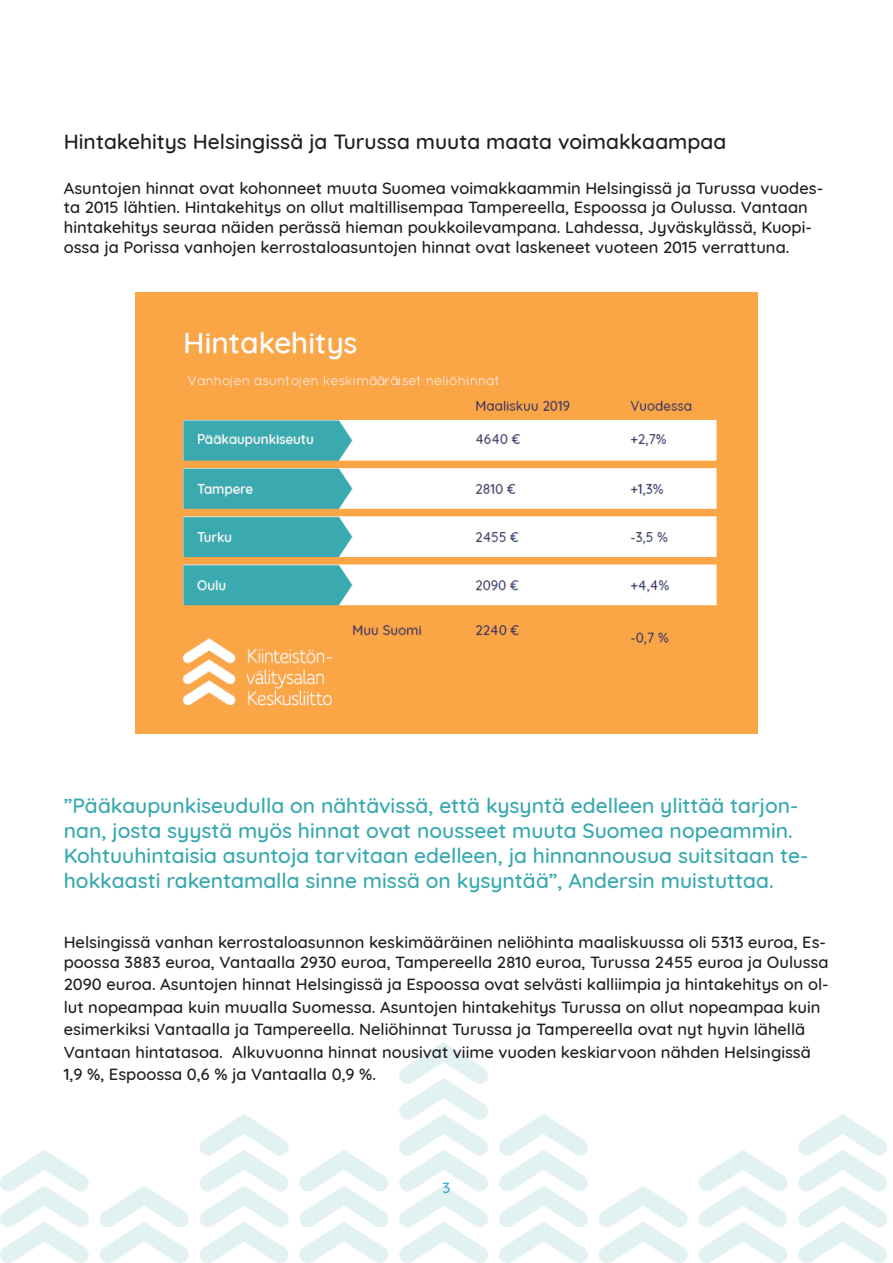
<style>
.page{position:relative;width:893px;height:1263px;background:#fff}
.page>*{position:absolute;margin:0;border:0;box-sizing:border-box;transform-origin:0 0}
.Sisällys_1{font:500 21px/25.2px "Quicksand";color:#37a9af}
.Sisällys_1-2{font:500 21px "Quicksand";color:#231f20}
.Sisällys_1-3{font:500 16.5px/19.8px "Quicksand";color:#231f20}
.t1{font:500 15px "Quicksand";color:#37afc8}
</style>
<div class="page">
<img style="left:0;top:1042px;width:887px;height:221px">
<img style="left:135px;top:292px;width:623px;height:441px">
<p class="Sisällys_1-2" style="left:64px;top:124px;width:664px">Hintakehitys Helsingissä ja Turussa muuta maata voimakkaampaa</p>
<p class="Sisällys_1-3" style="left:64px;top:176px;width:761px">Asuntojen hinnat ovat kohonneet muuta Suomea voimakkaammin Helsingissä ja Turussa vuodes&shy;ta 2015 lähtien. Hintakehitys on ollut maltillisempaa Tampereella, Espoossa ja Oulussa. Vantaan hintakehitys seuraa näiden perässä hieman poukkoilevampana. Lahdessa, Jyväskylässä, Kuopi&shy;ossa ja Porissa vanhojen kerrostaloasuntojen hinnat ovat laskeneet vuoteen 2015 verrattuna.</p>
<p class="Sisällys_1" style="left:64px;top:791px;width:746px">”Pääkaupunkiseudulla on nähtävissä, että kysyntä edelleen ylittää tarjon&shy;nan, josta syystä myös hinnat ovat nousseet muuta Suomea nopeammin.<br>Kohtuuhintaisia asuntoja tarvitaan edelleen, ja hinnannousua suitsitaan te&shy;hokkaasti rakentamalla sinne missä on kysyntää”, Andersin muistuttaa.</p>
<p class="Sisällys_1-3" style="left:64px;top:930px;width:766px">Helsingissä vanhan kerrostaloasunnon keskimääräinen neliöhinta maaliskuussa oli 5313 euroa, Es&shy;poossa 3883 euroa, Vantaalla 2930 euroa, Tampereella 2810 euroa, Turussa 2455 euroa ja Oulussa</p>
<p class="Sisällys_1-3" style="left:64px;top:971px;width:766px;line-height:22.5px">2090 euroa. Asuntojen hinnat Helsingissä ja Espoossa ovat selvästi kalliimpia ja hintakehitys on ol&shy;lut nopeampaa kuin muualla Suomessa. Asuntojen hintakehitys Turussa on ollut nopeampaa kuin esimerkiksi Vantaalla ja Tampereella. Neliöhinnat Turussa ja Tampereella ovat nyt hyvin lähellä Vantaan hintatasoa. Alkuvuonna hinnat nousivat viime vuoden keskiarvoon nähden Helsingissä 1,9 %, Espoossa 0,6 % ja Vantaalla 0,9 %.</p>
<p class="t1" style="left:443px;top:1175px;width:9px">3</p>
</div>
